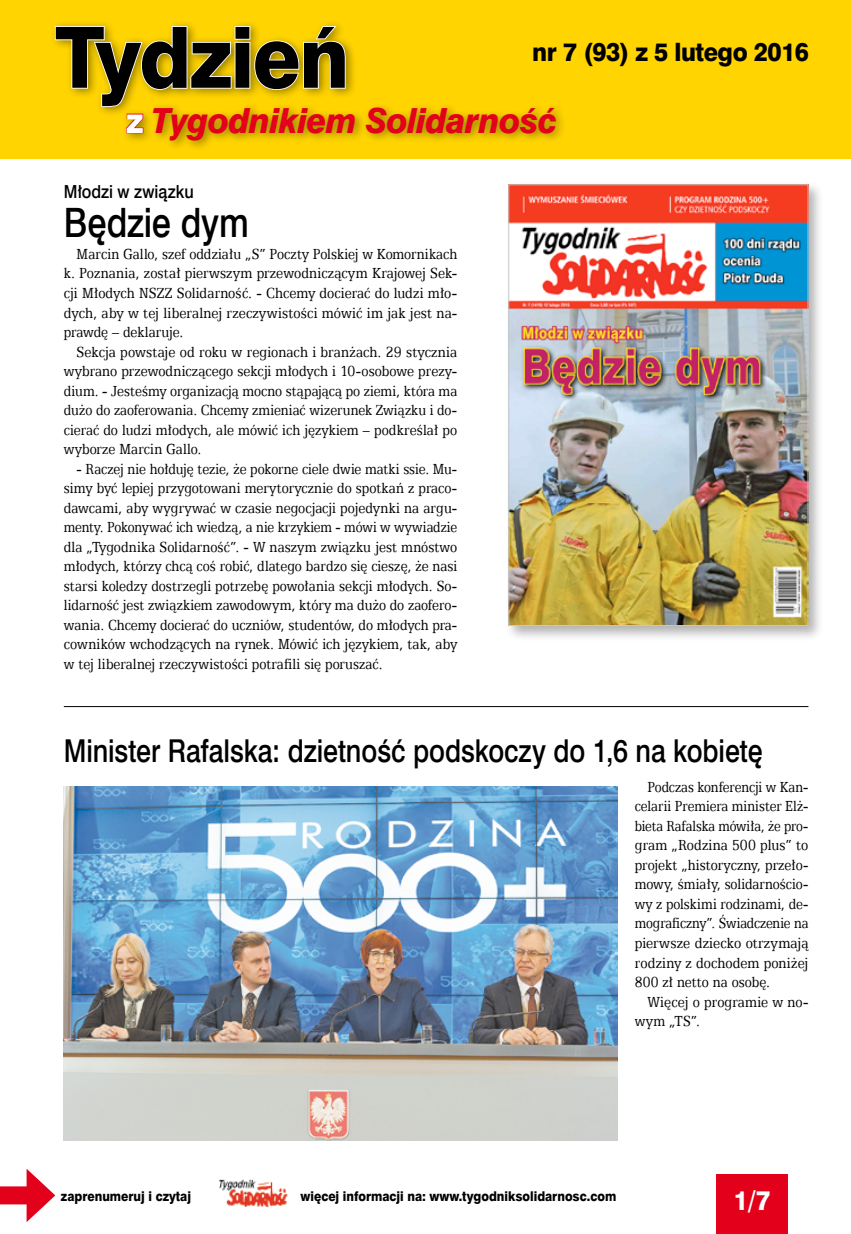
<style>
.page{position:relative;width:851px;height:1234px;background:#fff}
.page>*{position:absolute;margin:0;border:0;box-sizing:border-box;transform-origin:0 0}
.t1{font:84.45px "Swis 721 Hv EU";letter-spacing:-.02em;color:#000;scale:.95 1}
.t2{font:40.5px "Swis 721 Md EU";letter-spacing:-.005em;color:#000;scale:.85 1}
.t3{font:italic 34.65px "Swis 721 Hv EU";letter-spacing:-.02em;color:#e2001a;scale:.95 1}
.t4{font:31.5px "Swis 721 Md EU";letter-spacing:-.005em;color:#000;scale:.85 1}
.t5{font:27px "Swis 721 Hv EU";color:#fff;scale:.9 1}
.t6{font:25.2px "Swis 721 Hv EU";letter-spacing:-.02em;color:#000;scale:.95 1}
.t7{font:18px "Swis 721 Md EU";color:#000;scale:.9 1}
.t8{font:16.5px/19.5px "Egyptian 505 EU";letter-spacing:.005em;color:#000;text-align:justify;scale:.84 1}
.t9{font:16.5px/19.5px "Egyptian 505 EU";letter-spacing:.005em;color:#000;text-align:justify;scale:.86 1}
.t10{font:16.5px/19.5px "Egyptian 505 EU";letter-spacing:.005em;color:#000;text-align:justify;scale:.83 1}
.t11{font:16.5px/19.5px "Egyptian 505 EU";letter-spacing:.005em;color:#000;text-align:justify;scale:.85 1}
.t12{font:13.5px "Swis 721 Hv EU";color:#000;scale:.9 1}
.s1{font-style:normal;color:#fff}
</style>
<div class="page">
<img style="left:219px;top:1179px;width:69px;height:27px">
<div style="left:0;top:1186px;width:38px;height:18px;background:#e2001a"></div>
<svg style="left:27px;top:1169px;width:28px;height:52px"></svg>
<div style="left:0;top:0;width:850px;height:159px;background:#ffd400"></div>
<div style="left:50px;top:21px;width:517px;height:130px;background:#000;opacity:.4"></div>
<svg style="left:54px;top:24px;width:292px;height:110px"></svg>
<div style="left:716px;top:1174px;width:72px;height:59px;background:#e2001a"></div>
<div style="left:504px;top:181px;width:319px;height:460px;background:#000;opacity:.3"></div>
<img style="left:510px;top:186px;width:296px;height:437px">
<div style="left:508px;top:184px;width:300px;height:441px;border:1px solid #c6c7c8"></div>
<hr style="left:64px;top:706px;width:744px;height:1px;background:#000">
<img style="left:64px;top:786px;width:553px;height:354px">
<h1 class="t1" style="left:55px;top:6px;width:311px">Tydzień</h1>
<h3 class="t3" style="left:126px;top:99px;width:456px"><span class="s1">z</span> Tygodnikiem Solidarność</h3>
<h3 class="t6" style="left:532px;top:36px;width:293px">nr 7 (93) z 5 lutego 2016</h3>
<p class="t7" style="left:64px;top:181px;width:146px">Młodzi w związku</p>
<h2 class="t2" style="left:64px;top:198px;width:219px">Będzie dym</h2>
<p class="t11" style="left:64px;top:244px;width:464px;text-indent:13px">Marcin Gallo, szef oddziału „S” Poczty Polskiej w Komornikach k. Poznania, został pierwszym przewodniczącym Krajowej Sek&shy;cji Młodych NSZZ Solidarność. - Chcemy docierać do ludzi mło&shy;dych, aby w tej liberalnej rzeczywistości mówić im jak jest na&shy;prawdę – deklaruje.</p>
<p class="t9" style="left:64px;top:341px;width:459px;text-indent:13px">Sekcja powstaje od roku w regionach i branżach. 29 stycznia wybrano przewodniczącego sekcji młodych i 10-osobowe prezy&shy;dium. - Jesteśmy organizacją mocno stąpającą po ziemi, która ma dużo do zaoferowania. Chcemy zmieniać wizerunek Związku i do&shy;cierać do ludzi młodych, ale mówić ich językiem – podkreślał po wyborze Marcin Gallo.</p>
<p class="t8" style="left:64px;top:458px;width:470px;text-indent:13px">- Raczej nie hołduję tezie, że pokorne ciele dwie matki ssie. Mu&shy;simy być lepiej przygotowani merytorycznie do spotkań z praco&shy;dawcami, aby wygrywać w czasie negocjacji pojedynki na argu&shy;menty. Pokonywać ich wiedzą, a nie krzykiem - mówi w wywiadzie dla „Tygodnika Solidarność”. - W naszym związku jest mnóstwo młodych, którzy chcą coś robić, dlatego bardzo się cieszę, że nasi starsi koledzy dostrzegli potrzebę powołania sekcji młodych. So&shy;lidarność jest związkiem zawodowym, który ma dużo do zaofero&shy;wania. Chcemy docierać do uczniów, studentów, do młodych pra&shy;cowników wchodzących na rynek. Mówić ich językiem, tak, aby w tej liberalnej rzeczywistości potrafili się poruszać.</p>
<h3 class="t4" style="left:64px;top:731px;width:823px">Minister Rafalska: dzietność podskoczy do 1,6 na kobietę</h3>
<p class="t10" style="left:634px;top:776px;width:211px;text-indent:13px">Podczas konferencji w Kan&shy;celarii Premiera minister Elż&shy;bieta Rafalska mówiła, że pro&shy;gram „Rodzina 500 plus” to projekt „historyczny, przeło&shy;mowy, śmiały, solidarnościo&shy;wy z polskimi rodzinami, de&shy;mograficzny”. Świadczenie na pierwsze dziecko otrzymają rodziny z dochodem poniżej 800 zł netto na osobę.</p>
<p class="t9" style="left:634px;top:991px;width:203px;text-indent:13px">Więcej o programie w no&shy;wym „TS”.</p>
<p class="t12" style="left:61px;top:1187px;width:146px">zaprenumeruj i czytaj</p>
<p class="t12" style="left:300px;top:1187px;width:352px">więcej informacji na: www.tygodniksolidarnosc.com</p>
<h3 class="t5" style="left:733px;top:1183px;width:42px">1/7</h3>
</div>
